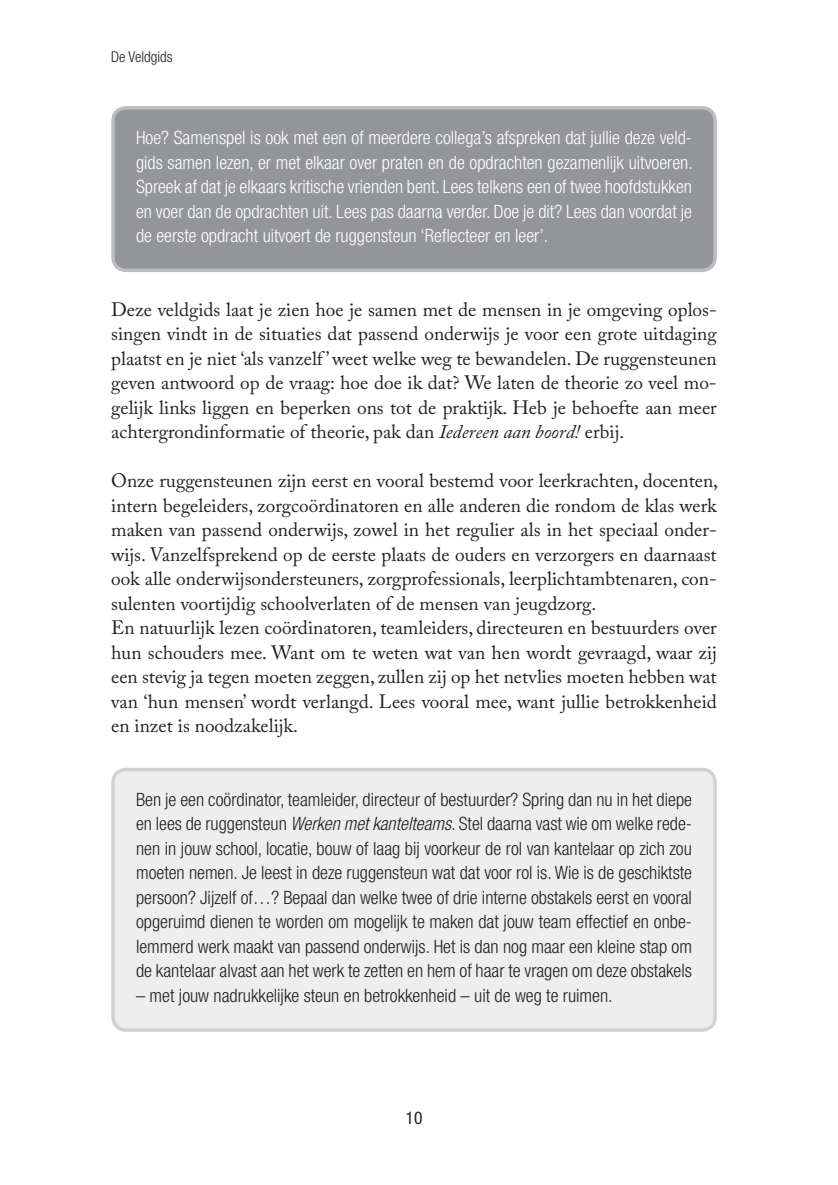
<style>
.page{position:relative;width:838px;height:1185px;background:#fff}
.page>*{position:absolute;margin:0;border:0;box-sizing:border-box;transform-origin:0 0}
.t1{font:19.25px/24.5px "Adobe Caslon Pro";color:#231f20;text-align:justify}
.t2{font:300 condensed 18.38px/24.5px "Helvetica Neue LT Std";color:#231f20;text-align:justify}
.t3{font:300 condensed 18.38px/24.5px "Helvetica Neue LT Std";color:#fff;text-align:justify}
.t4{font:condensed 17.5px "Helvetica Neue LT Std";color:#231f20}
.t5{font:300 condensed 14.88px "Helvetica Neue LT Std";color:#231f20}
.s1{font-style:italic}
</style>
<div class="page">
<div style="left:113px;top:769px;width:602px;height:261px;background:#eeeeef;border-radius:13px"></div>
<div style="left:111px;top:768px;width:605px;height:264px;border:4px solid #d1d2d4;border-radius:13px"></div>
<div style="left:113px;top:108px;width:602px;height:162px;background:#939598;border-radius:13px"></div>
<div style="left:111px;top:106px;width:605px;height:166px;border:4px solid #bcbdc0;border-radius:13px"></div>
<p class="t5" style="left:111px;top:48px;width:63px">De Veldgids</p>
<p class="t3" style="left:136px;top:125px;width:558px">Hoe? Samenspel is ook met een of meerdere collega’s afspreken dat jullie deze veld&shy;gids samen lezen, er met elkaar over praten en de opdrachten gezamenlijk uitvoeren.<br>Spreek af dat je elkaars kritische vrienden bent. Lees telkens een of twee hoofdstukken en voer dan de opdrachten uit. Lees pas daarna verder. Doe je dit? Lees dan voordat je de eerste opdracht uitvoert de ruggensteun ‘Reflecteer en leer’.</p>
<p class="t1" style="left:111px;top:297px;width:607px">Deze veldgids laat je zien hoe je samen met de mensen in je omgeving oplos&shy;singen vindt in de situaties dat passend onderwijs je voor een grote uitdaging plaatst en je niet ‘als vanzelf ’ weet welke weg te bewandelen. De ruggensteunen geven antwoord op de vraag: hoe doe ik dat? We laten de theorie zo veel mo&shy;gelijk links liggen en beperken ons tot de praktijk. Heb je behoefte aan meer achtergrondinformatie of theorie, pak dan <span class="s1">Iedereen aan boord!</span> erbij.</p>
<p class="t1" style="left:111px;top:468px;width:608px;text-align:left">Onze ruggensteunen zijn eerst en vooral bestemd voor leerkrachten, docenten, intern begeleiders, zorgcoördinatoren en alle anderen die rondom de klas werk maken van passend onderwijs, zowel in het regulier als in het speciaal onder&shy;wijs. Vanzelfsprekend op de eerste plaats de ouders en verzorgers en daarnaast ook alle onderwijsondersteuners, zorgprofessionals, leerplichtambtenaren, con&shy;sulenten voortijdig schoolverlaten of de mensen van jeugdzorg.<br>En natuurlijk lezen coördinatoren, teamleiders, directeuren en bestuurders over hun schouders mee. Want om te weten wat van hen wordt gevraagd, waar zij een stevig ja tegen moeten zeggen, zullen zij op het netvlies moeten hebben wat van ‘hun mensen’ wordt verlangd. Lees vooral mee, want jullie betrokkenheid en inzet is noodzakelijk.</p>
<p class="t2" style="left:136px;top:787px;width:557px">Ben je een coördinator, teamleider, directeur of bestuurder? Spring dan nu in het diepe en lees de ruggensteun <span class="s1">Werken met kantelteams</span>. Stel daarna vast wie om welke rede&shy;nen in jouw school, locatie, bouw of laag bij voorkeur de rol van kantelaar op zich zou moeten nemen. Je leest in deze ruggensteun wat dat voor rol is. Wie is de geschiktste persoon? Jijzelf of…? Bepaal dan welke twee of drie interne obstakels eerst en vooral opgeruimd dienen te worden om mogelijk te maken dat jouw team effectief en onbe&shy;lemmerd werk maakt van passend onderwijs. Het is dan nog maar een kleine stap om de kantelaar alvast aan het werk te zetten en hem of haar te vragen om deze obstakels</p>
<p class="t2" style="left:136px;top:983px;width:478px">– met jouw nadrukkelijke steun en betrokkenheid – uit de weg te ruimen.</p>
<p class="t4" style="left:405px;top:1108px;width:18px">10</p>
</div>
